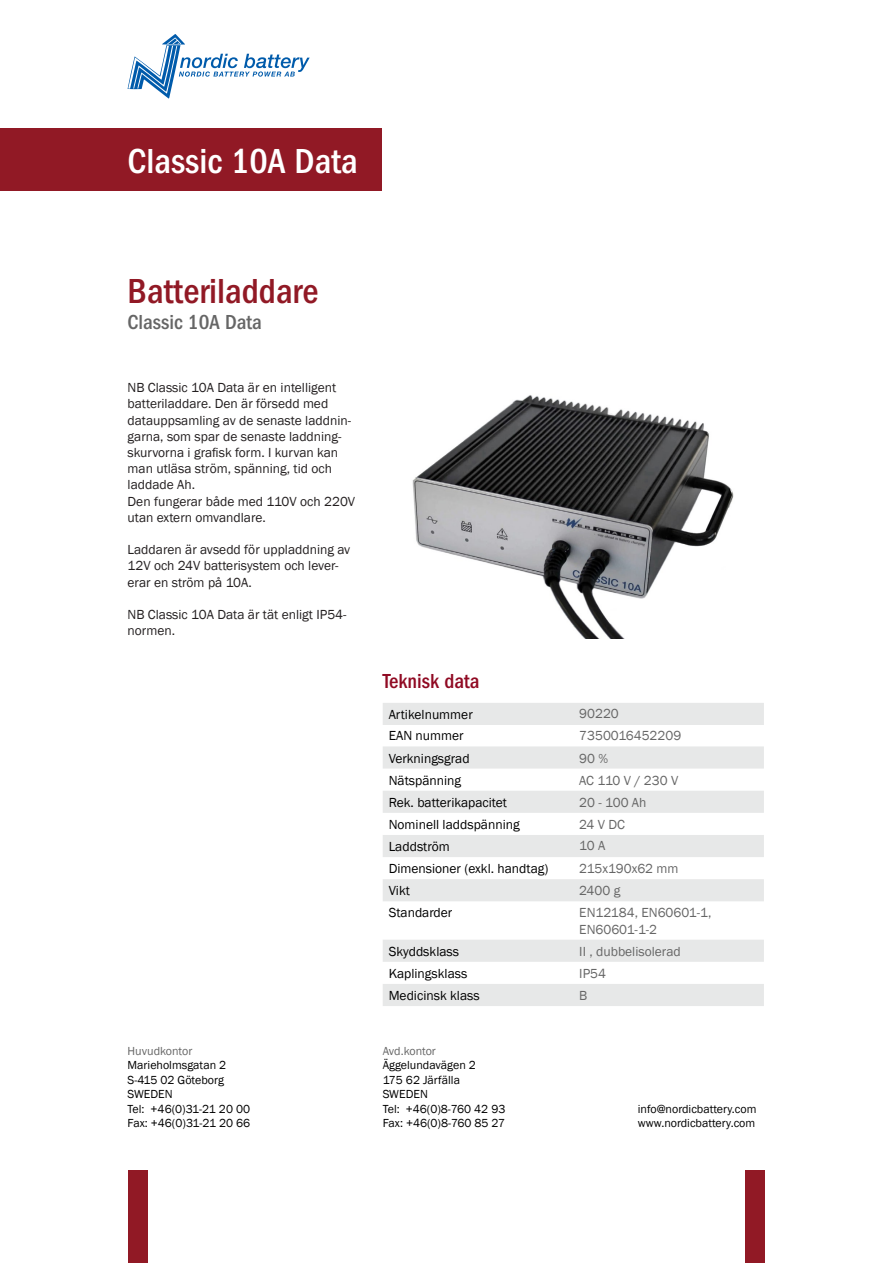
<style>
.page{position:relative;width:893px;height:1263px;background:#fff}
.page>*{position:absolute;margin:0;border:0;box-sizing:border-box;transform-origin:0 0}
.t1{font:500 condensed 36px "Franklin Gothic";color:#fff}
.t2{font:500 condensed 36px "Franklin Gothic";color:#911925}
.t3{font:500 condensed 21px "Franklin Gothic";color:#666}
.t4{font:500 condensed 21px "Franklin Gothic";color:#900a23}
.t5{font:13.5px/16.2px "Franklin Gothic";color:#231f20}
.t6{font:13.5px "Franklin Gothic";color:#000}
.t7{font:13.5px/16.2px "Franklin Gothic";color:#666}
.t8{font:12px "Franklin Gothic";color:#000}
.t9{font:12px "Franklin Gothic";color:#666}
</style>
<div class="page">
<div style="left:1px;top:128px;width:381px;height:63px;background:#911925"></div>
<div style="left:128px;top:1170px;width:20px;height:92px;background:#911925"></div>
<div style="left:745px;top:1170px;width:20px;height:92px;background:#911925"></div>
<img style="left:412px;top:395px;width:322px;height:244px">
<svg style="left:383px;top:703px;width:381px;height:303px;fill:#ebecec"></svg>
<svg style="left:128px;top:34px;width:182px;height:65px"></svg>
<p class="t1" style="left:128px;top:141px;width:232px">Classic 10A Data</p>
<p class="t2" style="left:128px;top:271px;width:192px">Batteriladdare</p>
<p class="t3" style="left:128px;top:310px;width:136px">Classic 10A Data</p>
<p class="t5" style="left:128px;top:380px;width:210px">NB Classic 10A Data är en intelligent</p>
<p class="t5" style="left:128px;top:396px;width:225px">batteriladdare. Den är försedd med datauppsamling av de senaste laddnin&shy;garna, som spar de senaste laddning&shy;skurvorna i grafisk form. I kurvan kan man utläsa ström, spänning, tid och laddade Ah.</p>
<p class="t5" style="left:128px;top:493px;width:229px">Den fungerar både med 110V och 220V utan extern omvandlare.</p>
<p class="t5" style="left:128px;top:542px;width:224px">Laddaren är avsedd för uppladdning av<br>12V och 24V batterisystem och lever&shy;erar en ström på 10A.</p>
<p class="t5" style="left:128px;top:607px;width:220px">NB Classic 10A Data är tät enligt IP54- normen.</p>
<p class="t9" style="left:128px;top:1043px;width:66px">Huvudkontor</p>
<p class="t8" style="left:128px;top:1058px;width:100px">Marieholmsgatan 2</p>
<p class="t8" style="left:128px;top:1072px;width:98px">S-415 02 Göteborg</p>
<p class="t8" style="left:128px;top:1087px;width:47px">SWEDEN</p>
<p class="t8" style="left:128px;top:1101px;width:124px">Tel: +46(0)31-21 20 00</p>
<p class="t8" style="left:128px;top:1115px;width:124px">Fax: +46(0)31-21 20 66</p>
<p class="t4" style="left:383px;top:669px;width:98px">Teknisk data</p>
<p class="t6" style="left:389px;top:706px;width:86px">Artikelnummer</p>
<p class="t7" style="left:579px;top:706px;width:41px">90220</p>
<p class="t6" style="left:389px;top:727px;width:76px">EAN nummer</p>
<p class="t7" style="left:579px;top:728px;width:103px">7350016452209</p>
<p class="t6" style="left:389px;top:750px;width:83px">Verkningsgrad</p>
<p class="t7" style="left:579px;top:750px;width:30px">90 %</p>
<p class="t6" style="left:389px;top:772px;width:74px">Nätspänning</p>
<p class="t7" style="left:579px;top:772px;width:101px">AC 110 V / 230 V</p>
<p class="t6" style="left:389px;top:794px;width:120px">Rek. batterikapacitet</p>
<p class="t7" style="left:579px;top:794px;width:69px">20 - 100 Ah</p>
<p class="t6" style="left:389px;top:816px;width:132px">Nominell laddspänning</p>
<p class="t7" style="left:579px;top:817px;width:47px">24 V DC</p>
<p class="t6" style="left:389px;top:838px;width:63px">Laddström</p>
<p class="t7" style="left:579px;top:838px;width:28px">10 A</p>
<p class="t6" style="left:389px;top:860px;width:161px">Dimensioner (exkl. handtag)</p>
<p class="t7" style="left:579px;top:860px;width:101px">215x190x62 mm</p>
<p class="t6" style="left:389px;top:882px;width:23px">Vikt</p>
<p class="t7" style="left:579px;top:883px;width:43px">2400 g</p>
<p class="t6" style="left:389px;top:904px;width:65px">Standarder</p>
<p class="t7" style="left:579px;top:905px;width:134px">EN12184, EN60601-1,<br>EN60601-1-2</p>
<p class="t6" style="left:389px;top:943px;width:72px">Skyddsklass</p>
<p class="t7" style="left:579px;top:943px;width:103px">II , dubbelisolerad</p>
<p class="t6" style="left:389px;top:965px;width:80px">Kaplingsklass</p>
<p class="t7" style="left:579px;top:965px;width:28px">IP54</p>
<p class="t6" style="left:389px;top:987px;width:92px">Medicinsk klass</p>
<p class="t7" style="left:579px;top:988px;width:10px">B</p>
<p class="t9" style="left:383px;top:1043px;width:55px">Avd.kontor</p>
<p class="t8" style="left:383px;top:1058px;width:95px">Äggelundavägen 2</p>
<p class="t8" style="left:383px;top:1072px;width:79px">175 62 Järfälla</p>
<p class="t8" style="left:383px;top:1087px;width:47px">SWEDEN</p>
<p class="t8" style="left:383px;top:1101px;width:124px">Tel: +46(0)8-760 42 93</p>
<p class="t8" style="left:383px;top:1115px;width:124px">Fax: +46(0)8-760 85 27</p>
<p class="t8" style="left:638px;top:1101px;width:120px">info@nordicbattery.com</p>
<p class="t8" style="left:638px;top:1115px;width:119px">www.nordicbattery.com</p>
</div>
